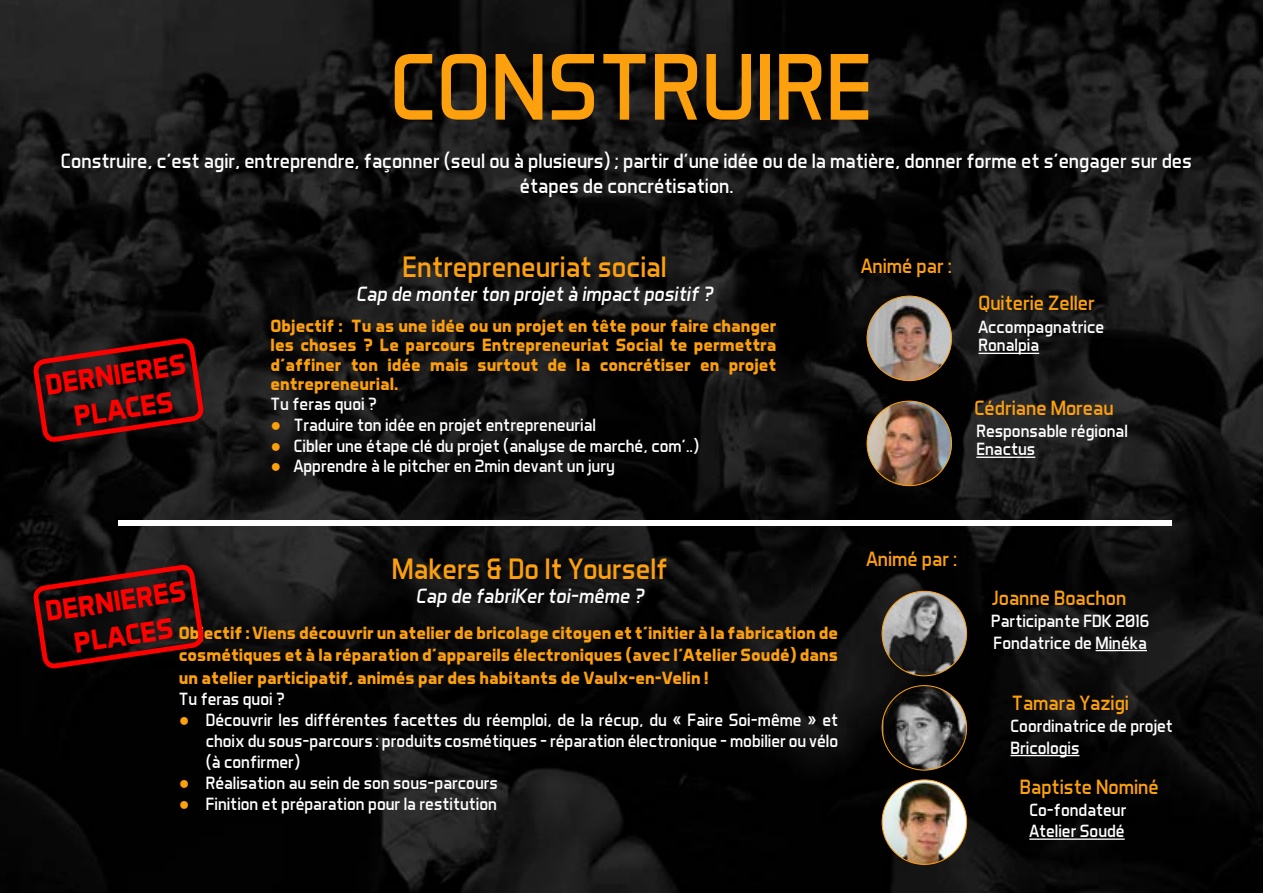
<style>
.page{position:relative;width:1263px;height:893px;background:#fff}
.page>*{position:absolute;margin:0;border:0;box-sizing:border-box;transform-origin:0 0}
.t1{font:96px "Aero Matics";color:#fda00d}
.t2{font:30px "Aero Matics";color:#fda00d}
.t3{font:700 29.25px/35.1px "Aero Matics";color:#f00;text-align:center}
.t4{font:21px/25.2px "Aero Matics";color:#fff;text-align:center}
.t5{font:21px "Aero Matics";color:#fda00d}
.t6{font:italic 21px "Aero Matics";color:#fff}
.t7{font:18px/21.6px "Aero Matics";color:#fff}
.t8{font:700 18px/19.2px "Aero Matics";color:#fda00d;text-align:justify}
.s1{font-family:"Times New Roman";color:#fda00d}
</style>
<div class="page">
<img style="left:0;top:0;width:1263px;height:893px">
<div style="left:118px;top:520px;width:1053px;height:6px;background:#fff"></div>
<hr style="left:978px;top:353px;width:61px;height:1px;background:#fff">
<hr style="left:976px;top:457px;width:59px;height:1px;background:#fff">
<img style="left:867px;top:401px;width:84px;height:85px;border-radius:42px">
<img style="left:867px;top:296px;width:84px;height:85px;border-radius:42px">
<hr style="left:1095px;top:650px;width:52px;height:1px;background:#fff">
<hr style="left:1010px;top:755px;width:69px;height:1px;background:#fff">
<hr style="left:1029px;top:838px;width:96px;height:2px;background:#fff">
<img style="left:882px;top:591px;width:84px;height:85px;border-radius:42px">
<img style="left:882px;top:686px;width:84px;height:84px;border-radius:42px">
<img style="left:882px;top:780px;width:84px;height:84px;border-radius:42px">
<svg style="left:35px;top:339px;width:167px;height:158px"></svg>
<svg style="left:35px;top:566px;width:167px;height:157px"></svg>
<h1 class="t1" style="left:390px;top:30px;width:484px">CONSTRUIRE</h1>
<p class="t4" style="left:61px;top:147px;width:1132px">Construire, c’est agir, entreprendre, façonner (seul ou à plusieurs) ; partir d’une idée ou de la matière, donner forme et s’engager sur des étapes de concrétisation.</p>
<h3 class="t3" style="left:43px;top:368px;width:143px;rotate:-9deg">DERNIERES<br>PLACES</h3>
<h2 class="t2" style="left:402px;top:249px;width:266px">Entrepreneuriat social</h2>
<p class="t6" style="left:356px;top:282px;width:358px">Cap de monter ton projet à impact positif ?</p>
<p class="t8" style="left:271px;top:316px;width:507px">Objectif : Tu as une idée ou un projet en tête pour faire changer les choses ? Le parcours Entrepreneuriat Social te permettra d’affiner ton idée mais surtout de la concrétiser en projet entrepreneurial.</p>
<p class="t7" style="left:271px;top:393px;width:108px">Tu feras quoi ?</p>
<p class="t7" style="left:271px;top:414px;width:327px"><span class="s1">●</span> Traduire ton idée en projet entrepreneurial</p>
<p class="t7" style="left:271px;top:434px;width:430px"><span class="s1">●</span> Cibler une étape clé du projet (analyse de marché, com’..)</p>
<p class="t7" style="left:271px;top:455px;width:346px"><span class="s1">●</span> Apprendre à le pitcher en 2min devant un jury</p>
<p class="t5" style="left:861px;top:253px;width:92px">Animé par :</p>
<p class="t5" style="left:978px;top:290px;width:118px">Quiterie Zeller</p>
<p class="t7" style="left:978px;top:318px;width:127px;line-height:18px">Accompagnatrice<br>Ronalpia</p>
<p class="t5" style="left:974px;top:395px;width:141px">Cédriane Moreau</p>
<p class="t7" style="left:976px;top:422px;width:153px;line-height:18px">Responsable régional<br>Enactus</p>
<h2 class="t2" style="left:392px;top:551px;width:277px">Makers &amp; Do It Yourself</h2>
<p class="t6" style="left:416px;top:584px;width:230px">Cap de fabriKer toi-même ?</p>
<p class="t8" style="left:179px;top:621px;width:661px;line-height:22.5px">Objectif : Viens découvrir un atelier de bricolage citoyen et t’initier à la fabrication de cosmétiques et à la réparation d’appareils électroniques (avec l’Atelier Soudé) dans un atelier participatif, animés par des habitants de Vaulx-en-Velin !</p>
<p class="t7" style="left:179px;top:687px;width:108px">Tu feras quoi ?</p>
<p class="t7" style="left:206px;top:709px;width:634px;line-height:21px;text-align:justify;text-indent:-27px"><span class="s1">●</span> Découvrir les différentes facettes du réemploi, de la récup, du « Faire Soi-même » et choix du sous-parcours : produits cosmétiques - réparation électronique - mobilier ou vélo (à confirmer)</p>
<p class="t7" style="left:179px;top:771px;width:321px"><span class="s1">●</span> Réalisation au sein de son sous-parcours</p>
<p class="t7" style="left:179px;top:792px;width:320px"><span class="s1">●</span> Finition et préparation pour la restitution</p>
<h3 class="t3" style="left:43px;top:594px;width:143px;rotate:-9deg">DERNIERES<br>PLACES</h3>
<p class="t5" style="left:866px;top:546px;width:92px">Animé par :</p>
<p class="t5" style="left:991px;top:586px;width:136px">Joanne Boachon</p>
<p class="t7" style="left:991px;top:610px;width:160px">Participante FDK 2016<br>Fondatrice de Minéka</p>
<p class="t5" style="left:1012px;top:691px;width:119px">Tamara Yazigi</p>
<p class="t7" style="left:1010px;top:715px;width:164px">Coordinatrice de projet<br>Bricologis</p>
<p class="t5" style="left:1020px;top:774px;width:140px">Baptiste Nominé</p>
<p class="t7" style="left:1029px;top:798px;width:99px">Co-fondateur<br>Atelier Soudé</p>
</div>
